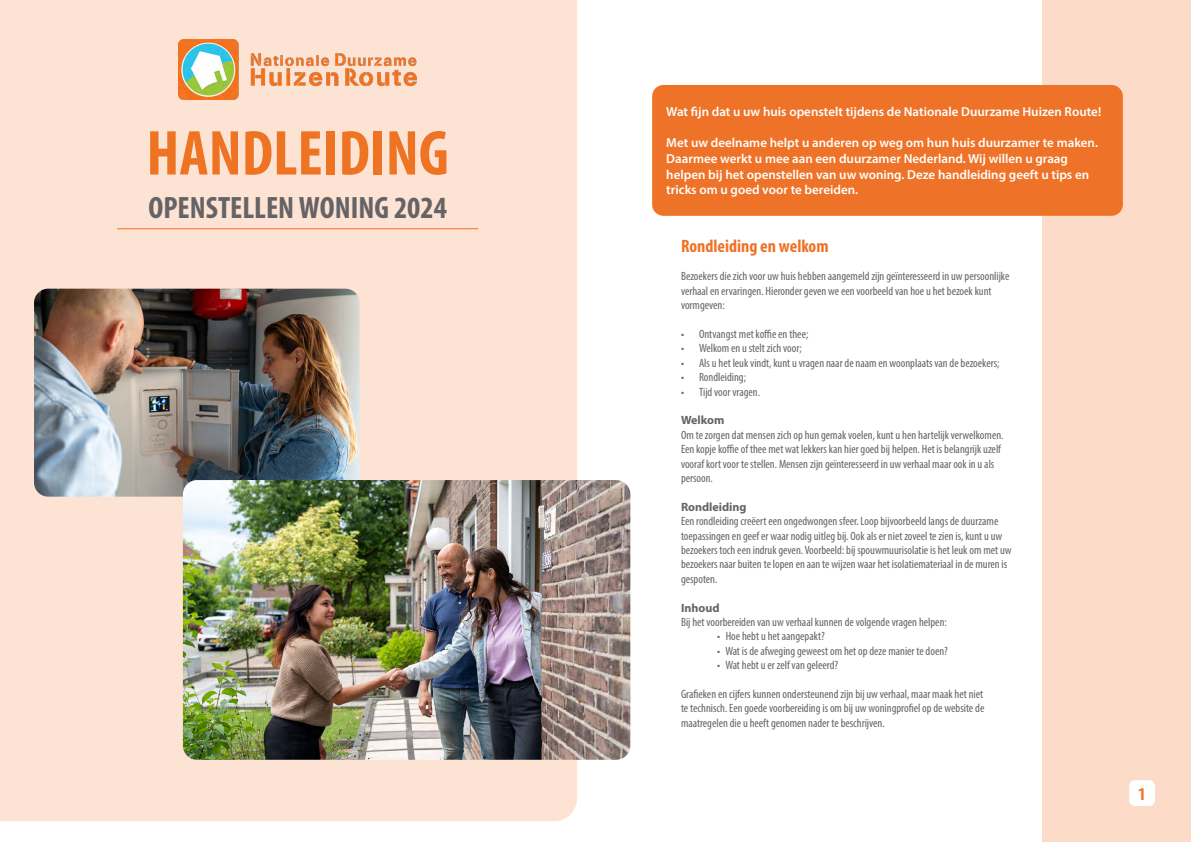
<style>
.page{position:relative;width:1191px;height:842px;background:#fff}
.page>*{position:absolute;margin:0;border:0;box-sizing:border-box;transform-origin:0 0}
.t1{font:700 condensed 64px "Myriad Pro";color:#ee7323}
.t2{font:700 condensed 31px "Myriad Pro";color:#656366}
.t3{font:700 condensed 18px "Myriad Pro";color:#ee7227}
.t4{font:600 13px/15.6px "Myriad Pro";color:#fff}
.t5{font:condensed 12px/14.4px "Myriad Pro";color:#656365}
.t6{font:700 12px "Myriad Pro";color:#656365}
</style>
<div class="page">
<div style="left:1042px;top:0;width:149px;height:842px;background:#fcdcc8"></div>
<div style="left:0;top:0;width:577px;height:821px;background:#fce3d3"></div>
<hr style="left:117px;top:228px;width:361px;height:1px;background:#f47321">
<img style="left:34px;top:289px;width:325px;height:208px">
<img style="left:178px;top:39px;width:239px;height:61px">
<img style="left:183px;top:480px;width:447px;height:280px">
<div style="left:652px;top:85px;width:470px;height:131px;background:#ee7227;border-radius:11px"></div>
<div style="left:1129px;top:780px;width:26px;height:26px;background:#fff;border-radius:6px"></div>
<h1 class="t1" style="left:146px;top:113px;width:304px">HANDLEIDING</h1>
<h2 class="t2" style="left:149px;top:188px;width:300px">OPENSTELLEN WONING 2024</h2>
<p class="t4" style="left:666px;top:104px;width:436px">Wat fijn dat u uw huis openstelt tijdens de Nationale Duurzame Huizen Route!</p>
<p class="t4" style="left:666px;top:135px;width:433px">Met uw deelname helpt u anderen op weg om hun huis duurzamer te maken.<br>Daarmee werkt u mee aan een duurzamer Nederland. Wij willen u graag helpen bij het openstellen van uw woning. Deze handleiding geeft u tips en tricks om u goed voor te bereiden.</p>
<h3 class="t3" style="left:681px;top:234px;width:149px">Rondleiding en welkom</h3>
<p class="t5" style="left:681px;top:269px;width:330px">Bezoekers die zich voor uw huis hebben aangemeld zijn geïnteresseerd in uw persoonlijke verhaal en ervaringen. Hieronder geven we een voorbeeld van hoe u het bezoek kunt vormgeven:</p>
<p class="t5" style="left:681px;top:327px;width:129px">• Ontvangst met koffie en thee;</p>
<p class="t5" style="left:681px;top:341px;width:122px">• Welkom en u stelt zich voor;</p>
<p class="t5" style="left:681px;top:355px;width:320px">• Als u het leuk vindt, kunt u vragen naar de naam en woonplaats van de bezoekers;</p>
<p class="t5" style="left:681px;top:370px;width:66px">• Rondleiding;</p>
<p class="t5" style="left:681px;top:384px;width:81px">• Tijd voor vragen.</p>
<p class="t6" style="left:681px;top:412px;width:45px">Welkom</p>
<p class="t5" style="left:681px;top:427px;width:324px">Om te zorgen dat mensen zich op hun gemak voelen, kunt u hen hartelijk verwelkomen.<br>Een kopje koffie of thee met wat lekkers kan hier goed bij helpen. Het is belangrijk uzelf vooraf kort voor te stellen. Mensen zijn geïnteresseerd in uw verhaal maar ook in u als persoon.</p>
<p class="t6" style="left:681px;top:499px;width:67px">Rondleiding</p>
<p class="t5" style="left:681px;top:514px;width:332px">Een rondleiding creëert een ongedwongen sfeer. Loop bijvoorbeeld langs de duurzame toepassingen en geef er waar nodig uitleg bij. Ook als er niet zoveel te zien is, kunt u uw bezoekers toch een indruk geven. Voorbeeld: bij spouwmuurisolatie is het leuk om met uw bezoekers naar buiten te lopen en aan te wijzen waar het isolatiemateriaal in de muren is gespoten.</p>
<p class="t6" style="left:681px;top:600px;width:40px">Inhoud</p>
<p class="t5" style="left:681px;top:615px;width:267px">Bij het voorbereiden van uw verhaal kunnen de volgende vragen helpen:</p>
<p class="t5" style="left:717px;top:629px;width:109px">• Hoe hebt u het aangepakt?</p>
<p class="t5" style="left:717px;top:643px;width:232px">• Wat is de afweging geweest om het op deze manier te doen?</p>
<p class="t5" style="left:717px;top:658px;width:123px">• Wat hebt u er zelf van geleerd?</p>
<p class="t5" style="left:681px;top:687px;width:305px;text-align:justify">Grafieken en cijfers kunnen ondersteunend zijn bij uw verhaal, maar maak het niet te technisch. Een goede voorbereiding is om bij uw woningprofiel op de website de maatregelen die u heeft genomen nader te beschrijven.</p>
<h3 class="t3" style="left:1138px;top:782px;width:9px">1</h3>
</div>
